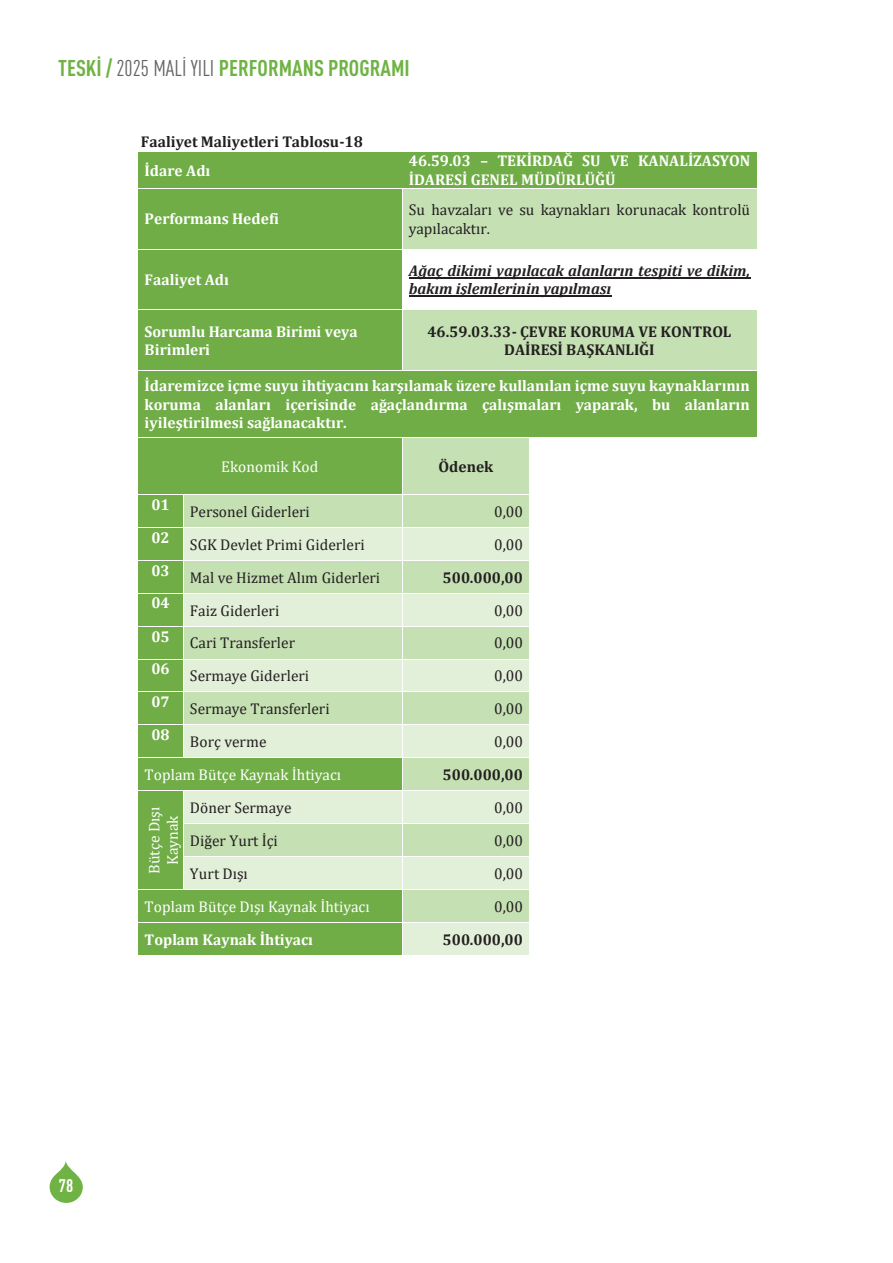
<style>
.page{position:relative;width:893px;height:1263px;background:#fff}
.page>*{position:absolute;margin:0;border:0;box-sizing:border-box;transform-origin:0 0}
.t1{font:700 condensed 22.5px "DIN Pro";color:#6fb344}
.t2{font:700 condensed 18px "DIN Pro";color:#fff}
.t3{font:700 15.6px/18.5px "Cambria";color:#fff}
.t4{font:15.6px/18.5px "Cambria";color:#231f20}
.t5{font:700 15.6px/18.5px "Cambria";letter-spacing:.005em;color:#231f20;text-align:center}
.t6{font:italic 700 15.6px/18.5px "Cambria";color:#231f20}
.t7{font:15.6px "Cambria";color:#fff}
.t8{font:15.45px/18.5px "Cambria";color:#fff;text-align:center}
.s1{font-weight:400;color:#636366}
</style>
<div class="page">
<svg style="left:50px;top:1160px;width:33px;height:43px"></svg>
<div style="left:138px;top:151px;width:264px;height:37px;background:#70ad47"></div>
<div style="left:402px;top:151px;width:355px;height:37px;background:#70ad47"></div>
<hr style="left:138px;top:151px;width:264px;height:1px;background:#fff">
<hr style="left:403px;top:151px;width:354px;height:1px;background:#fff">
<div style="left:138px;top:189px;width:264px;height:60px;background:#70ad47"></div>
<div style="left:402px;top:189px;width:355px;height:60px;background:#c5e0b3"></div>
<hr style="left:402px;top:189px;width:1px;height:60px;background:#fff">
<div style="left:138px;top:249px;width:264px;height:60px;background:#70ad47"></div>
<hr style="left:409px;top:277px;width:342px;height:1px;background:#231f20">
<hr style="left:409px;top:295px;width:203px;height:2px;background:#231f20">
<hr style="left:138px;top:249px;width:264px;height:1px;background:#fff">
<div style="left:138px;top:310px;width:264px;height:60px;background:#70ad47"></div>
<div style="left:402px;top:310px;width:355px;height:60px;background:#c5e0b3"></div>
<hr style="left:402px;top:310px;width:1px;height:60px;background:#fff">
<div style="left:138px;top:371px;width:619px;height:66px;background:#70ad47"></div>
<div style="left:138px;top:438px;width:264px;height:56px;background:#70ad47"></div>
<div style="left:402px;top:438px;width:127px;height:56px;background:#c5e0b3"></div>
<svg style="left:402px;top:438px;width:1px;height:22px"></svg>
<hr style="left:402px;top:460px;width:1px;height:34px;background:#fff">
<div style="left:138px;top:495px;width:45px;height:32px;background:#70ad47"></div>
<div style="left:183px;top:495px;width:219px;height:32px;background:#c5e0b3"></div>
<div style="left:402px;top:495px;width:127px;height:32px;background:#c5e0b3"></div>
<hr style="left:183px;top:495px;width:1px;height:32px;background:#fff">
<hr style="left:402px;top:495px;width:1px;height:32px;background:#fff">
<div style="left:138px;top:528px;width:45px;height:32px;background:#70ad47"></div>
<div style="left:183px;top:528px;width:219px;height:32px;background:#e2efd9"></div>
<div style="left:402px;top:528px;width:127px;height:32px;background:#e2efd9"></div>
<hr style="left:183px;top:528px;width:1px;height:32px;background:#fff">
<hr style="left:402px;top:528px;width:1px;height:32px;background:#fff">
<div style="left:138px;top:561px;width:45px;height:32px;background:#70ad47"></div>
<div style="left:183px;top:561px;width:219px;height:32px;background:#c5e0b3"></div>
<div style="left:402px;top:561px;width:127px;height:32px;background:#c5e0b3"></div>
<hr style="left:183px;top:561px;width:1px;height:32px;background:#fff">
<hr style="left:402px;top:561px;width:1px;height:32px;background:#fff">
<div style="left:138px;top:594px;width:45px;height:32px;background:#70ad47"></div>
<div style="left:183px;top:594px;width:219px;height:32px;background:#e2efd9"></div>
<div style="left:402px;top:594px;width:127px;height:32px;background:#e2efd9"></div>
<hr style="left:183px;top:594px;width:1px;height:32px;background:#fff">
<hr style="left:402px;top:594px;width:1px;height:32px;background:#fff">
<div style="left:138px;top:627px;width:45px;height:32px;background:#70ad47"></div>
<div style="left:183px;top:627px;width:219px;height:32px;background:#c5e0b3"></div>
<div style="left:402px;top:627px;width:127px;height:32px;background:#c5e0b3"></div>
<hr style="left:183px;top:627px;width:1px;height:32px;background:#fff">
<hr style="left:402px;top:627px;width:1px;height:32px;background:#fff">
<div style="left:138px;top:659px;width:45px;height:33px;background:#70ad47"></div>
<div style="left:183px;top:659px;width:219px;height:33px;background:#e2efd9"></div>
<div style="left:402px;top:659px;width:127px;height:33px;background:#e2efd9"></div>
<hr style="left:138px;top:659px;width:45px;height:1px;background:#fff">
<hr style="left:183px;top:659px;width:219px;height:1px;background:#fff">
<hr style="left:402px;top:659px;width:127px;height:1px;background:#fff">
<hr style="left:183px;top:659px;width:1px;height:33px;background:#fff">
<hr style="left:402px;top:659px;width:1px;height:33px;background:#fff">
<div style="left:138px;top:692px;width:45px;height:32px;background:#70ad47"></div>
<div style="left:183px;top:692px;width:219px;height:32px;background:#c5e0b3"></div>
<div style="left:402px;top:692px;width:127px;height:32px;background:#c5e0b3"></div>
<hr style="left:138px;top:692px;width:45px;height:1px;background:#fff">
<hr style="left:183px;top:692px;width:219px;height:1px;background:#fff">
<hr style="left:402px;top:692px;width:127px;height:1px;background:#fff">
<hr style="left:183px;top:692px;width:1px;height:32px;background:#fff">
<hr style="left:402px;top:692px;width:1px;height:32px;background:#fff">
<div style="left:138px;top:725px;width:45px;height:33px;background:#70ad47"></div>
<div style="left:183px;top:725px;width:219px;height:33px;background:#e2efd9"></div>
<div style="left:402px;top:725px;width:127px;height:33px;background:#e2efd9"></div>
<hr style="left:183px;top:725px;width:1px;height:33px;background:#fff">
<hr style="left:402px;top:725px;width:1px;height:33px;background:#fff">
<div style="left:138px;top:758px;width:264px;height:32px;background:#70ad47"></div>
<div style="left:402px;top:758px;width:127px;height:32px;background:#c5e0b3"></div>
<hr style="left:138px;top:758px;width:45px;height:1px;background:#fff">
<hr style="left:183px;top:758px;width:219px;height:1px;background:#fff">
<hr style="left:402px;top:758px;width:127px;height:1px;background:#fff">
<hr style="left:402px;top:758px;width:1px;height:32px;background:#fff">
<div style="left:138px;top:791px;width:45px;height:98px;background:#70ad47"></div>
<div style="left:183px;top:791px;width:219px;height:32px;background:#e2efd9"></div>
<div style="left:402px;top:791px;width:127px;height:32px;background:#e2efd9"></div>
<hr style="left:183px;top:791px;width:1px;height:32px;background:#fff">
<hr style="left:402px;top:791px;width:1px;height:32px;background:#fff">
<div style="left:183px;top:824px;width:219px;height:32px;background:#c5e0b3"></div>
<div style="left:402px;top:824px;width:127px;height:32px;background:#c5e0b3"></div>
<hr style="left:183px;top:824px;width:1px;height:32px;background:#fff">
<hr style="left:402px;top:824px;width:1px;height:32px;background:#fff">
<div style="left:183px;top:857px;width:219px;height:32px;background:#e2efd9"></div>
<div style="left:402px;top:857px;width:127px;height:32px;background:#e2efd9"></div>
<hr style="left:183px;top:857px;width:1px;height:32px;background:#fff">
<hr style="left:402px;top:857px;width:1px;height:32px;background:#fff">
<div style="left:138px;top:890px;width:264px;height:32px;background:#70ad47"></div>
<div style="left:402px;top:890px;width:127px;height:32px;background:#c5e0b3"></div>
<hr style="left:402px;top:890px;width:1px;height:32px;background:#fff">
<div style="left:138px;top:923px;width:264px;height:32px;background:#70ad47"></div>
<div style="left:402px;top:923px;width:127px;height:32px;background:#e2efd9"></div>
<hr style="left:402px;top:923px;width:1px;height:32px;background:#fff">
<h1 class="t1" style="left:58px;top:51px;width:353px">TESKİ / <span class="s1">2025 MALİ YILI</span> PERFORMANS PROGRAMI</h1>
<p class="t5" style="left:141px;top:132px;width:224px">Faaliyet Maliyetleri Tablosu-18</p>
<p class="t3" style="left:145px;top:160px;width:67px">İdare Adı</p>
<p class="t3" style="left:409px;top:151px;width:343px">46.59.03 – TEKİRDAĞ SU VE KANALİZASYON<br>İDARESİ GENEL MÜDÜRLÜĞÜ</p>
<p class="t3" style="left:145px;top:209px;width:136px">Performans Hedefi</p>
<p class="t4" style="left:409px;top:201px;width:343px">Su havzaları ve su kaynakları korunacak kontrolü yapılacaktır.</p>
<p class="t3" style="left:145px;top:270px;width:86px">Faaliyet Adı</p>
<p class="t6" style="left:409px;top:261px;width:343px">Ağaç dikimi yapılacak alanların tespiti ve dikim, bakım işlemlerinin yapılması</p>
<p class="t3" style="left:145px;top:322px;width:215px">Sorumlu Harcama Birimi veya<br>Birimleri</p>
<p class="t5" style="left:427px;top:322px;width:306px">46.59.03.33- ÇEVRE KORUMA VE KONTROL<br>DAİRESİ BAŞKANLIĞI</p>
<p class="t3" style="left:145px;top:376px;width:607px;text-align:justify">İdaremizce içme suyu ihtiyacını karşılamak üzere kullanılan içme suyu kaynaklarının koruma alanları içerisinde ağaçlandırma çalışmaları yaparak, bu alanların iyileştirilmesi sağlanacaktır.</p>
<p class="t7" style="left:221px;top:457px;width:99px">Ekonomik Kod</p>
<p class="t5" style="left:438px;top:457px;width:56px">Ödenek</p>
<p class="t3" style="left:151px;top:495px;width:20px">01</p>
<p class="t4" style="left:190px;top:502px;width:121px">Personel Giderleri</p>
<p class="t4" style="left:494px;top:502px;width:30px">0,00</p>
<p class="t3" style="left:151px;top:528px;width:20px">02</p>
<p class="t3" style="left:151px;top:560px;width:20px">03</p>
<p class="t3" style="left:151px;top:593px;width:20px">04</p>
<p class="t3" style="left:151px;top:626px;width:20px">05</p>
<p class="t3" style="left:151px;top:659px;width:20px">06</p>
<p class="t3" style="left:151px;top:692px;width:20px">07</p>
<p class="t4" style="left:190px;top:535px;width:176px">SGK Devlet Primi Giderleri</p>
<p class="t4" style="left:494px;top:535px;width:30px">0,00</p>
<p class="t4" style="left:190px;top:568px;width:192px">Mal ve Hizmet Alım Giderleri</p>
<p class="t5" style="left:442px;top:567px;width:82px">500.000,00</p>
<p class="t4" style="left:190px;top:601px;width:91px">Faiz Giderleri</p>
<p class="t4" style="left:494px;top:601px;width:30px">0,00</p>
<p class="t4" style="left:190px;top:634px;width:107px">Cari Transferler</p>
<p class="t4" style="left:494px;top:634px;width:30px">0,00</p>
<p class="t4" style="left:190px;top:667px;width:121px">Sermaye Giderleri</p>
<p class="t4" style="left:494px;top:667px;width:30px">0,00</p>
<p class="t4" style="left:190px;top:699px;width:141px">Sermaye Transferleri</p>
<p class="t4" style="left:494px;top:699px;width:30px">0,00</p>
<p class="t3" style="left:151px;top:725px;width:20px">08</p>
<p class="t4" style="left:190px;top:732px;width:78px">Borç verme</p>
<p class="t4" style="left:494px;top:732px;width:30px">0,00</p>
<p class="t7" style="left:145px;top:766px;width:198px">Toplam Bütçe Kaynak İhtiyacı</p>
<p class="t5" style="left:442px;top:765px;width:82px">500.000,00</p>
<p class="t8" style="left:145px;top:874px;width:69px;rotate:-90deg">Bütçe Dışı<br>Kaynak</p>
<p class="t4" style="left:190px;top:798px;width:103px">Döner Sermaye</p>
<p class="t4" style="left:494px;top:798px;width:30px">0,00</p>
<p class="t4" style="left:190px;top:831px;width:89px">Diğer Yurt İçi</p>
<p class="t4" style="left:494px;top:831px;width:30px">0,00</p>
<p class="t4" style="left:190px;top:864px;width:59px">Yurt Dışı</p>
<p class="t4" style="left:494px;top:864px;width:30px">0,00</p>
<p class="t7" style="left:145px;top:897px;width:227px">Toplam Bütçe Dışı Kaynak İhtiyacı</p>
<p class="t4" style="left:494px;top:897px;width:30px">0,00</p>
<p class="t3" style="left:145px;top:930px;width:170px">Toplam Kaynak İhtiyacı</p>
<p class="t5" style="left:442px;top:930px;width:82px">500.000,00</p>
<p class="t2" style="left:59px;top:1172px;width:16px">78</p>
</div>
